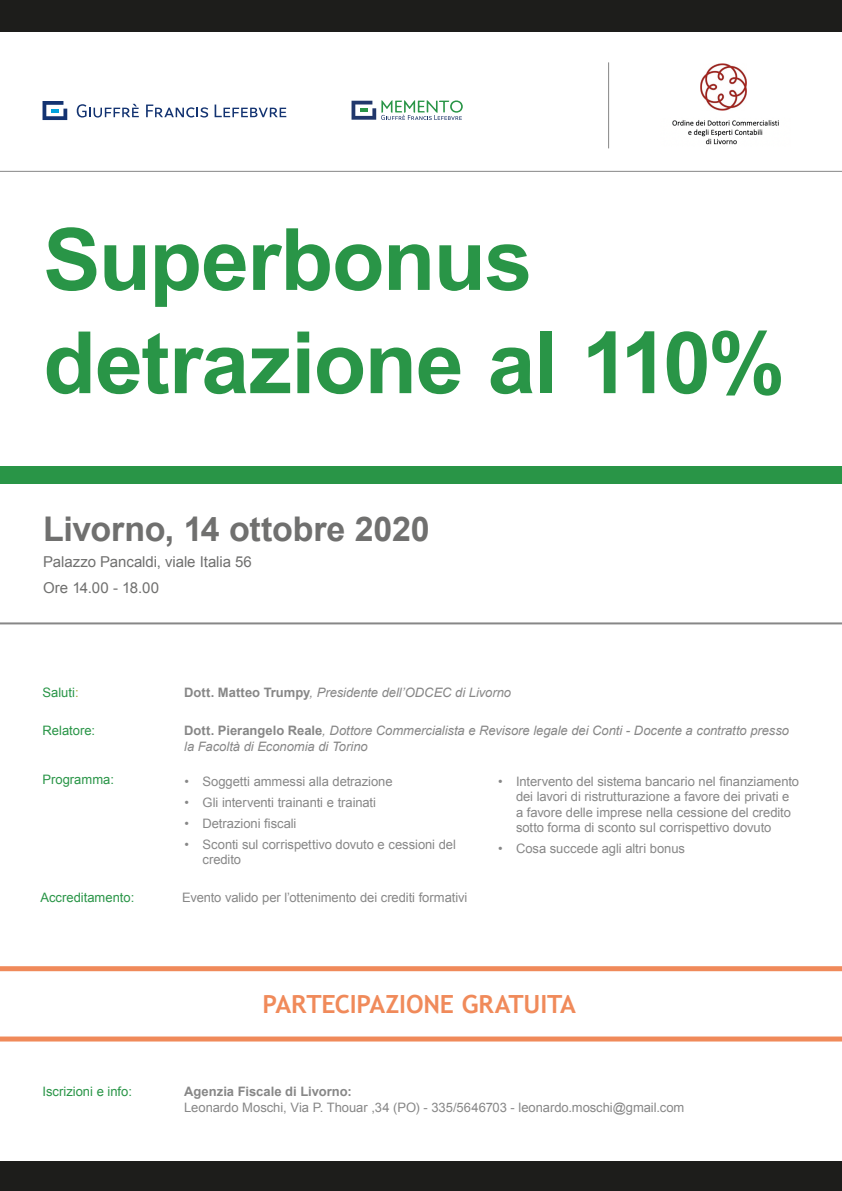
<style>
.page{position:relative;width:842px;height:1191px;background:#fff}
.page>*{position:absolute;margin:0;border:0;box-sizing:border-box;transform-origin:0 0}
.t1{font:700 86px "Arial";letter-spacing:-.015em;color:#299547}
.t2{font:700 34px "Arial";letter-spacing:-.005em;color:#70706f}
.t3{font:700 25px "Trebuchet MS";letter-spacing:-.01em;color:#f08a5a}
.t4{font:15px "Arial";letter-spacing:-.01em;color:#70706f}
.t5{font:13px/15.6px "Arial";letter-spacing:-.005em;color:#878787}
.t6{font:italic 13px/16.8px "Arial";letter-spacing:-.005em;color:#878787}
.t7{font:13px "Arial";color:#299547}
.t8{font:700 13px "Arial";color:#878787}
.s1{color:#a2a635}
.s2{font-weight:700;font-style:normal}
</style>
<div class="page">
<svg style="left:0;top:966px;width:842px;height:75px"></svg>
<div style="left:0;top:466px;width:842px;height:17px;background:#299547"></div>
<hr style="left:0;top:622px;width:842px;height:2px;background:#878787">
<div style="left:0;top:0;width:842px;height:31px;background:#1d1d1b"></div>
<div style="left:0;top:1161px;width:842px;height:30px;background:#1d1d1b"></div>
<hr style="left:0;top:171px;width:842px;height:1px;background:#878787">
<svg style="left:43px;top:101px;width:24px;height:19px"></svg>
<svg style="left:77px;top:104px;width:62px;height:14px"></svg>
<svg style="left:146px;top:105px;width:62px;height:12px"></svg>
<svg style="left:215px;top:105px;width:71px;height:12px"></svg>
<hr style="left:608px;top:62px;width:1px;height:86px;background:#878787">
<svg style="left:351px;top:100px;width:112px;height:20px"></svg>
<img style="left:672px;top:63px;width:107px;height:82px">
<p class="t1" style="left:43px;top:203px;width:491px">Superbonus</p>
<p class="t1" style="left:43px;top:306px;width:743px">detrazione al 110%</p>
<p class="t2" style="left:43px;top:506px;width:388px">Livorno, 14 ottobre 2020</p>
<p class="t4" style="left:43px;top:552px;width:210px">Palazzo Pancaldi, viale Italia 56</p>
<p class="t4" style="left:43px;top:578px;width:117px">Ore 14.00 - 18.00</p>
<p class="t7" style="left:43px;top:684px;width:38px">Saluti<span class="s1">:</span></p>
<p class="t6" style="left:184px;top:684px;width:328px"><span class="s2">Dott. Matteo Trumpy</span>, Presidente dell’ODCEC di Livorno</p>
<p class="t7" style="left:43px;top:721px;width:54px">Relatore:</p>
<p class="t6" style="left:184px;top:722px;width:606px"><span class="s2">Dott. Pierangelo Reale</span>, Dottore Commercialista e Revisore legale dei Conti - Docente a contratto presso la Facoltà di Economia di Torino</p>
<p class="t7" style="left:43px;top:771px;width:73px">Programma:</p>
<p class="t5" style="left:516px;top:773px;width:285px;text-indent:-18px">• Intervento del sistema bancario nel finanziamento dei lavori di ristrutturazione a favore dei privati e a favore delle imprese nella cessione del credito sotto forma di sconto sul corrispettivo dovuto</p>
<p class="t5" style="left:498px;top:841px;width:188px">• Cosa succede agli altri bonus</p>
<p class="t5" style="left:185px;top:773px;width:210px">• Soggetti ammessi alla detrazione</p>
<p class="t5" style="left:185px;top:794px;width:193px">• Gli interventi trainanti e trainati</p>
<p class="t5" style="left:185px;top:815px;width:113px">• Detrazioni fiscali</p>
<p class="t5" style="left:203px;top:836px;width:255px;text-indent:-18px">• Sconti sul corrispettivo dovuto e cessioni del credito</p>
<p class="t7" style="left:40px;top:888px;width:95px">Accreditamento:</p>
<p class="t5" style="left:182px;top:889px;width:287px">Evento valido per l’ottenimento dei crediti formativi</p>
<p class="t3" style="left:263px;top:988px;width:315px">PARTECIPAZIONE GRATUITA</p>
<p class="t7" style="left:43px;top:1083px;width:91px">Iscrizioni e info:</p>
<p class="t8" style="left:184px;top:1083px;width:169px">Agenzia Fiscale di Livorno:</p>
<p class="t5" style="left:184px;top:1099px;width:502px">Leonardo Moschi, Via P. Thouar ,34 (PO) - 335/5646703 - leonardo.moschi@gmail.com</p>
</div>
